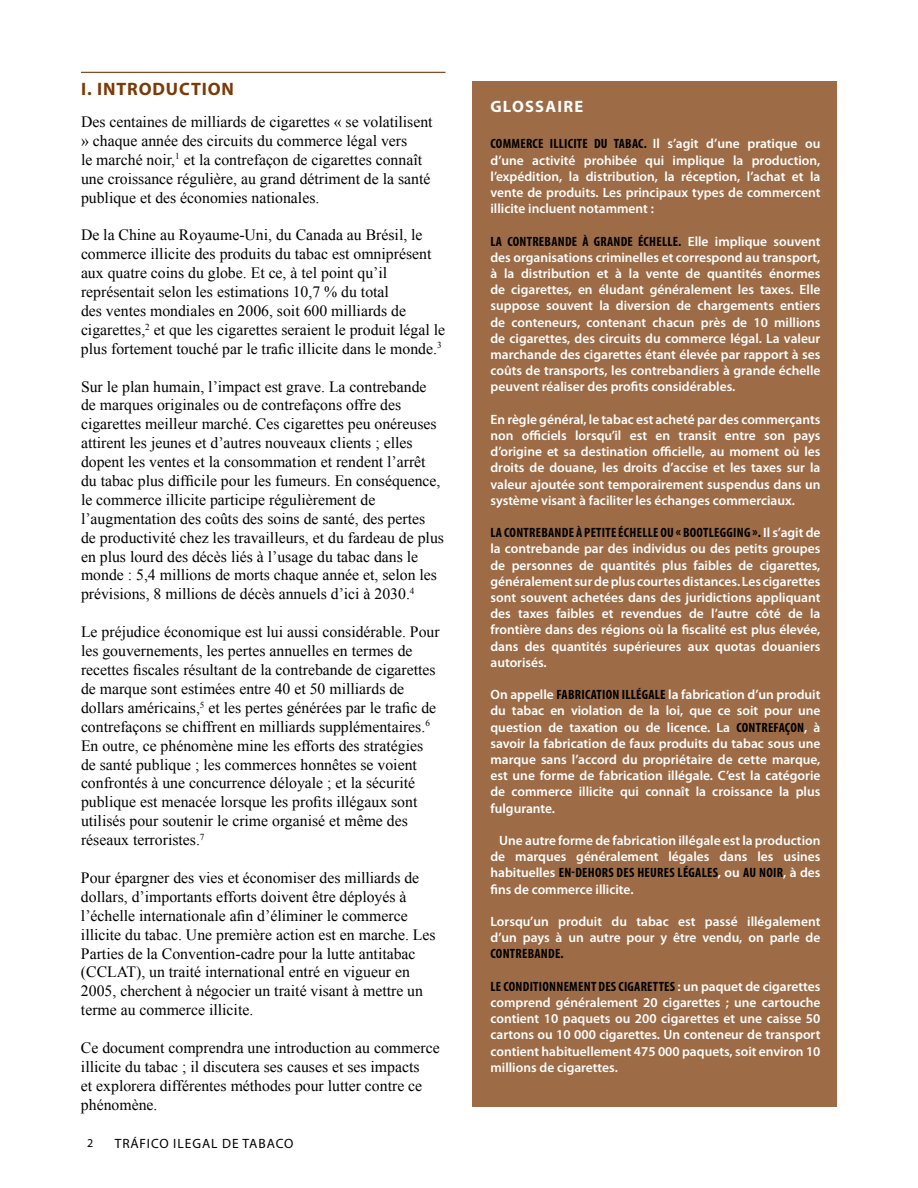
<style>
.page{position:relative;width:918px;height:1188px;background:#fff}
.page>*{position:absolute;margin:0;border:0;box-sizing:border-box;transform-origin:0 0}
.t1{font:700 18px "Myriad Pro";letter-spacing:.05em;color:#7c3a07}
.t2{font:700 16.5px "Myriad Pro";letter-spacing:.075em;color:#fff}
.t3{font:15.75px/18.9px "Times New Roman";color:#000}
.t4{font:600 13.5px/16.2px "Myriad Pro";color:#fff;text-align:justify}
.t5{font:13.5px "Myriad Pro";letter-spacing:.07em;color:#000}
.t6{font:700 condensed 13.5px "Myriad Pro";letter-spacing:.02em;color:#000}
.t7{font:12px "Myriad Pro";color:#000}
.s1{font-weight:700;font-stretch:condensed;color:#000}
</style>
<div class="page">
<hr style="left:81px;top:72px;width:365px;height:1px;background:#7c3a07">
<div style="left:472px;top:81px;width:365px;height:1026px;background:#9d6b45"></div>
<h1 class="t1" style="left:81px;top:77px;width:155px">I. INTRODUCTION</h1>
<p class="t3" style="left:81px;top:112px;width:353px">Des centaines de milliards de cigarettes « se volatilisent » chaque année des circuits du commerce légal vers<br>le marché noir,<sup>1</sup> et la contrefaçon de cigarettes connaît une croissance régulière, au grand détriment de la santé publique et des économies nationales.</p>
<p class="t3" style="left:81px;top:225px;width:366px">De la Chine au Royaume-Uni, du Canada au Brésil, le commerce illicite des produits du tabac est omniprésent aux quatre coins du globe. Et ce, à tel point qu’il représentait selon les estimations 10,7 % du total<br>des ventes mondiales en 2006, soit 600 milliards de cigarettes,<sup>2</sup> et que les cigarettes seraient le produit légal le plus fortement touché par le trafic illicite dans le monde.<sup>3</sup></p>
<p class="t3" style="left:81px;top:377px;width:365px">Sur le plan humain, l’impact est grave. La contrebande de marques originales ou de contrefaçons offre des cigarettes meilleur marché. Ces cigarettes peu onéreuses attirent les jeunes et d’autres nouveaux clients ; elles dopent les ventes et la consommation et rendent l’arrêt du tabac plus difficile pour les fumeurs. En conséquence, le commerce illicite participe régulièrement de l’augmentation des coûts des soins de santé, des pertes de productivité chez les travailleurs, et du fardeau de plus en plus lourd des décès liés à l’usage du tabac dans le monde : 5,4 millions de morts chaque année et, selon les prévisions, 8 millions de décès annuels d’ici à 2030.<sup>4</sup></p>
<p class="t3" style="left:81px;top:622px;width:360px">Le préjudice économique est lui aussi considérable. Pour les gouvernements, les pertes annuelles en termes de recettes fiscales résultant de la contrebande de cigarettes de marque sont estimées entre 40 et 50 milliards de dollars américains,<sup>5</sup> et les pertes générées par le trafic de contrefaçons se chiffrent en milliards supplémentaires.<sup>6<br></sup>En outre, ce phénomène mine les efforts des stratégies de santé publique ; les commerces honnêtes se voient confrontés à une concurrence déloyale ; et la sécurité publique est menacée lorsque les profits illégaux sont utilisés pour soutenir le crime organisé et même des réseaux terroristes.<sup>7</sup></p>
<p class="t3" style="left:81px;top:868px;width:356px">Pour épargner des vies et économiser des milliards de dollars, d’importants efforts doivent être déployés à l’échelle internationale afin d’éliminer le commerce illicite du tabac. Une première action est en marche. Les Parties de la Convention-cadre pour la lutte antitabac (CCLAT), un traité international entré en vigueur en 2005, cherchent à négocier un traité visant à mettre un terme au commerce illicite.</p>
<p class="t3" style="left:81px;top:1038px;width:360px">Ce document comprendra une introduction au commerce illicite du tabac ; il discutera ses causes et ses impacts<br>et explorera différentes méthodes pour lutter contre ce phénomène.</p>
<p class="t7" style="left:87px;top:1135px;width:8px">2</p>
<p class="t5" style="left:115px;top:1135px;width:180px">TRÁFICO ILEGAL DE TABACO</p>
<p class="t2" style="left:490px;top:96px;width:94px">GLOSSAIRE</p>
<p class="t4" style="left:490px;top:135px;width:332px"><span class="s1">COMMERCE ILLICITE DU TABAC.</span> Il s’agit d’une pratique ou d’une activité prohibée qui implique la production, l’expédition, la distribution, la réception, l’achat et la vente de produits. Les principaux types de commercent illicite incluent notamment :</p>
<p class="t4" style="left:490px;top:233px;width:332px"><span class="s1">LA CONTREBANDE À GRANDE ÉCHELLE.</span> Elle implique souvent des organisations criminelles et correspond au transport, à la distribution et à la vente de quantités énormes de cigarettes, en éludant généralement les taxes. Elle suppose souvent la diversion de chargements entiers de conteneurs, contenant chacun près de 10 millions de cigarettes, des circuits du commerce légal. La valeur marchande des cigarettes étant élevée par rapport à ses coûts de transports, les contrebandiers à grande échelle peuvent réaliser des profits considérables.</p>
<p class="t4" style="left:490px;top:411px;width:331px">En règle général, le tabac est acheté par des commerçants non officiels lorsqu’il est en transit entre son pays d’origine et sa destination officielle, au moment où les droits de douane, les droits d’accise et les taxes sur la valeur ajoutée sont temporairement suspendus dans un système visant à faciliter les échanges commerciaux.</p>
<p class="t4" style="left:490px;top:524px;width:332px"><span class="s1">LA CONTREBANDE À PETITE ÉCHELLE OU « BOOTLEGGING ».</span> Il s’agit de la contrebande par des individus ou des petits groupes de personnes de quantités plus faibles de cigarettes, généralement sur de plus courtes distances. Les cigarettes sont souvent achetées dans des juridictions appliquant des taxes faibles et revendues de l’autre côté de la frontière dans des régions où la fiscalité est plus élevée, dans des quantités supérieures aux quotas douaniers autorisés.</p>
<p class="t4" style="left:490px;top:686px;width:332px">On appelle <span class="s1">FABRICATION ILLÉGALE</span> la fabrication d’un produit du tabac en violation de la loi, que ce soit pour une question de taxation ou de licence. La <span class="s1">CONTREFAÇON</span>, à savoir la fabrication de faux produits du tabac sous une marque sans l’accord du propriétaire de cette marque, est une forme de fabrication illégale. C’est la catégorie de commerce illicite qui connaît la croissance la plus fulgurante.</p>
<p class="t4" style="left:490px;top:832px;width:332px;text-indent:9px">Une autre forme de fabrication illégale est la production de marques généralement légales dans les usines habituelles <span class="s1">EN-DEHORS DES HEURES LÉGALES</span>, ou <span class="s1">AU NOIR</span>, à des fins de commerce illicite.</p>
<p class="t4" style="left:490px;top:913px;width:331px">Lorsqu’un produit du tabac est passé illégalement d’un pays à un autre pour y être vendu, on parle de</p>
<p class="t6" style="left:490px;top:945px;width:75px">CONTREBANDE.</p>
<p class="t4" style="left:490px;top:978px;width:332px"><span class="s1">LE CONDITIONNEMENT DES CIGARETTES</span> : un paquet de cigarettes comprend généralement 20 cigarettes ; une cartouche contient 10 paquets ou 200 cigarettes et une caisse 50 cartons ou 10 000 cigarettes. Un conteneur de transport contient habituellement 475 000 paquets, soit environ 10 millions de cigarettes.</p>
</div>
